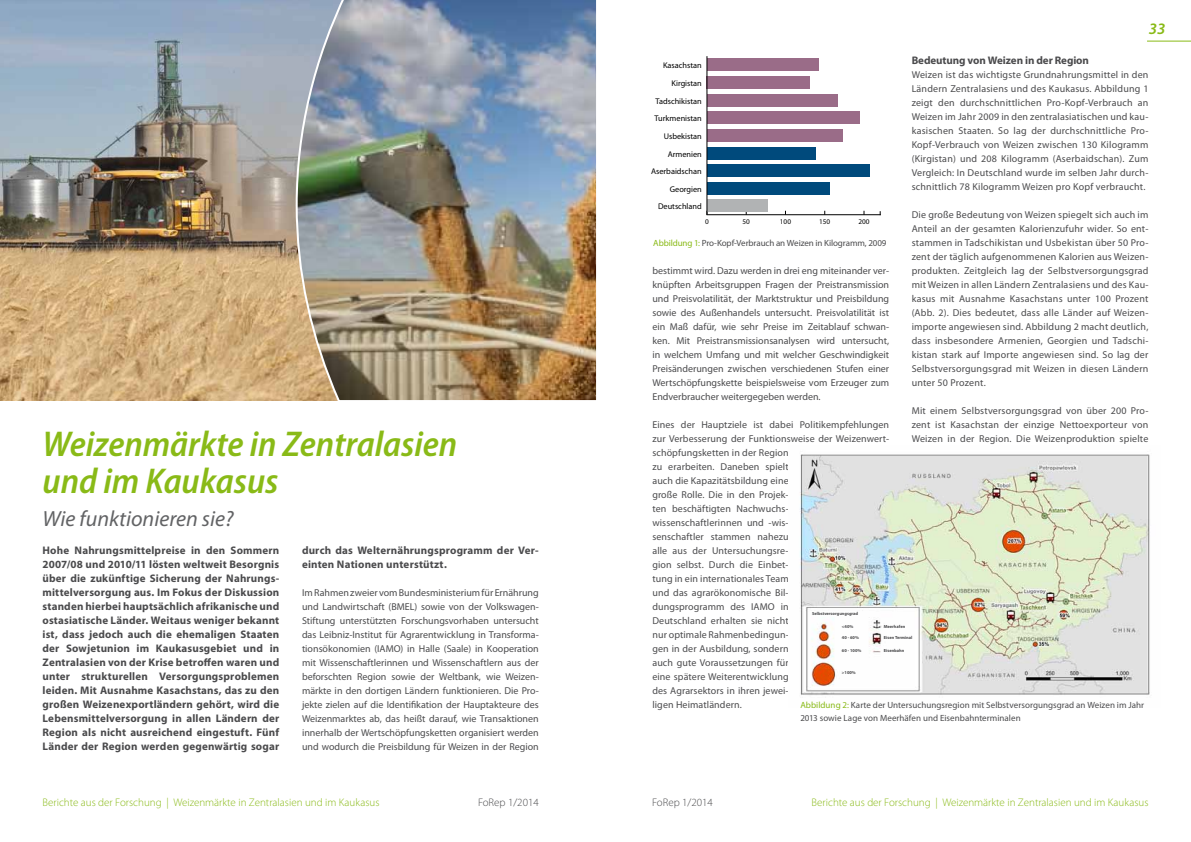
<style>
.page{position:relative;width:1191px;height:842px;background:#fff}
.page>*{position:absolute;margin:0;border:0;box-sizing:border-box;transform-origin:0 0}
.t1{font:italic 600 semi-condensed 36px/37px "Myriad Pro";color:#89ba17}
.t2{font:italic 22px "Myriad Pro";color:#626365}
.t3{font:italic 600 16px "Myriad Pro";color:#89ba17}
.t4{font:700 11px/14px "Myriad Pro";letter-spacing:.015em;color:#4b4b4d;text-align:justify}
.t5{font:300 11px "Myriad Pro";color:#89ba17}
.t6{font:700 11px "Myriad Pro";letter-spacing:-.01em;color:#4b4b4d}
.t7{font:300 11px "Myriad Pro";color:#4b4b4d}
.t8{font:10px/14px "Myriad Pro";letter-spacing:.01em;color:#4b4b4d;text-align:justify}
.t9{font:9px/13px "Myriad Pro";color:#4b4b4d}
.t10{font:8.3px "Myriad Pro";color:#000}
.t11{font:7.2px "Myriad Pro";color:#000}
.t12{font:700 4.4px "Myriad Pro";color:#4b4b4d}
.s1{color:#89ba17}
</style>
<div class="page">
<hr style="left:1147px;top:41px;width:44px;height:1px;background:#89ba17">
<img style="left:0;top:0;width:295px;height:400px">
<img style="left:295px;top:0;width:302px;height:401px">
<hr style="left:706px;top:214px;width:174px;height:1px;background:#000">
<div style="left:707px;top:59px;width:111px;height:12px;background:#9a6c88"></div>
<div style="left:707px;top:76px;width:103px;height:13px;background:#9a6c88"></div>
<div style="left:707px;top:94px;width:130px;height:13px;background:#9a6c88"></div>
<div style="left:707px;top:111px;width:152px;height:13px;background:#9a6c88"></div>
<div style="left:707px;top:129px;width:135px;height:13px;background:#9a6c88"></div>
<div style="left:707px;top:147px;width:108px;height:12px;background:#004a7c"></div>
<div style="left:707px;top:164px;width:163px;height:13px;background:#004a7c"></div>
<div style="left:707px;top:182px;width:122px;height:13px;background:#004a7c"></div>
<div style="left:707px;top:200px;width:61px;height:12px;background:#b1b3b4"></div>
<hr style="left:706px;top:56px;width:1px;height:159px;background:#000">
<img style="left:800px;top:454px;width:350px;height:241px">
<h1 class="t1" style="left:43px;top:425px;width:416px">Weizenmärkte in Zentralasien und im Kaukasus</h1>
<h2 class="t2" style="left:43px;top:505px;width:193px">Wie funktionieren sie?</h2>
<p class="t4" style="left:302px;top:543px;width:238px">durch das Welternährungsprogramm der Ver&shy;einten Nationen unterstützt.</p>
<p class="t8" style="left:302px;top:585px;width:238px">Im Rahmen zweier vom Bundesministerium für Ernährung und Landwirtschaft (BMEL) sowie von der Volkswagen-Stiftung unterstützten Forschungsvorhaben untersucht das Leibniz-Institut für Agrarentwicklung in Transforma&shy;tionsökonomien (IAMO) in Halle (Saale) in Kooperation mit Wissenschaftlerinnen und Wissenschaftlern aus der beforschten Region sowie der Weltbank, wie Weizen&shy;märkte in den dortigen Ländern funktionieren. Die Pro&shy;jekte zielen auf die Identifikation der Hauptakteure des Weizenmarktes ab, das heißt darauf, wie Transaktionen innerhalb der Wertschöpfungsketten organisiert werden und wodurch die Preisbildung für Weizen in der Region</p>
<p class="t4" style="left:43px;top:543px;width:238px">Hohe Nahrungsmittelpreise in den Sommern 2007/08 und 2010/11 lösten weltweit Besorgnis über die zukünftige Sicherung der Nahrungs&shy;mittelversorgung aus. Im Fokus der Diskussion standen hierbei hauptsächlich afrikanische und ostasiatische Länder. Weitaus weniger bekannt ist, dass jedoch auch die ehemaligen Staaten der Sowjetunion im Kaukasusgebiet und in Zentralasien von der Krise betroffen waren und unter strukturellen Versorgungsproblemen leiden. Mit Ausnahme Kasachstans, das zu den großen Weizenexportländern gehört, wird die Lebensmittelversorgung in allen Ländern der Region als nicht ausreichend eingestuft. Fünf Länder der Region werden gegenwärtig sogar</p>
<h3 class="t3" style="left:1149px;top:18px;width:18px">33</h3>
<p class="t6" style="left:911px;top:53px;width:179px">Bedeutung von Weizen in der Region</p>
<p class="t8" style="left:911px;top:67px;width:238px">Weizen ist das wichtigste Grundnahrungsmittel in den Ländern Zentralasiens und des Kaukasus. Abbildung 1 zeigt den durchschnittlichen Pro-Kopf-Verbrauch an Weizen im Jahr 2009 in den zentralasiatischen und kau&shy;kasischen Staaten. So lag der durchschnittliche Pro-Kopf-Verbrauch von Weizen zwischen 130 Kilogramm (Kirgistan) und 208 Kilogramm (Aserbaidschan). Zum Vergleich: In Deutschland wurde im selben Jahr durch&shy;schnittlich 78 Kilogramm Weizen pro Kopf verbraucht.</p>
<p class="t8" style="left:911px;top:207px;width:238px">Die große Bedeutung von Weizen spiegelt sich auch im Anteil an der gesamten Kalorienzufuhr wider. So ent&shy;stammen in Tadschikistan und Usbekistan über 50 Pro&shy;zent der täglich aufgenommenen Kalorien aus Weizen&shy;produkten. Zeitgleich lag der Selbstversorgungsgrad mit Weizen in allen Ländern Zentralasiens und des Kau&shy;kasus mit Ausnahme Kasachstans unter 100 Prozent (Abb. 2). Dies bedeutet, dass alle Länder auf Weizen&shy;importe angewiesen sind. Abbildung 2 macht deutlich, dass insbesondere Armenien, Georgien und Tadschi&shy;kistan stark auf Importe angewiesen sind. So lag der Selbstversorgungsgrad mit Weizen in diesen Ländern unter 50 Prozent.</p>
<p class="t8" style="left:911px;top:403px;width:238px">Mit einem Selbstversorgungsgrad von über 200 Pro&shy;zent ist Kasachstan der einzige Nettoexporteur von Weizen in der Region. Die Weizenproduktion spielte</p>
<p class="t10" style="left:663px;top:61px;width:40px">Kasachstan</p>
<p class="t10" style="left:671px;top:78px;width:32px">Kirgistan</p>
<p class="t10" style="left:655px;top:96px;width:48px">Tadschikistan</p>
<p class="t10" style="left:654px;top:113px;width:49px">Turkmenistan</p>
<p class="t10" style="left:664px;top:131px;width:40px">Usbekistan</p>
<p class="t10" style="left:667px;top:149px;width:36px">Armenien</p>
<p class="t10" style="left:651px;top:166px;width:52px">Aserbaidschan</p>
<p class="t10" style="left:670px;top:184px;width:33px">Georgien</p>
<p class="t10" style="left:658px;top:201px;width:45px">Deutschland</p>
<p class="t11" style="left:705px;top:217px;width:5px">0</p>
<p class="t11" style="left:742px;top:217px;width:9px">50</p>
<p class="t11" style="left:780px;top:217px;width:13px">100</p>
<p class="t11" style="left:819px;top:217px;width:13px">150</p>
<p class="t11" style="left:858px;top:217px;width:13px">200</p>
<p class="t9" style="left:653px;top:236px;width:235px"><span class="s1">Abbildung 1:</span> Pro-Kopf-Verbrauch an Weizen in Kilogramm, 2009</p>
<p class="t8" style="left:652px;top:263px;width:238px">bestimmt wird. Dazu werden in drei eng miteinander ver&shy;knüpften Arbeitsgruppen Fragen der Preistransmission und Preisvolatilität, der Marktstruktur und Preisbildung sowie des Außenhandels untersucht. Preisvolatilität ist ein Maß dafür, wie sehr Preise im Zeitablauf schwan&shy;ken. Mit Preistransmissionsanalysen wird untersucht, in welchem Umfang und mit welcher Geschwindigkeit Preisänderungen zwischen verschiedenen Stufen einer Wertschöpfungskette beispielsweise vom Erzeuger zum Endverbraucher weitergegeben werden.</p>
<p class="t8" style="left:652px;top:417px;width:238px;text-align:left">Eines der Hauptziele ist dabei Politikempfehlungen zur Verbesserung der Funktionsweise der Weizenwert&shy;schöpfungsketten in der Region<br>zu erarbeiten. Daneben spielt<br>auch die Kapazitätsbildung eine<br>große Rolle. Die in den Projek-<br>ten beschäftigten Nachwuchs-<br>wissenschaftlerinnen und -wis-<br>senschaftler stammen nahezu<br>alle aus der Untersuchungsre-<br>gion selbst. Durch die Einbet-<br>tung in ein internationales Team<br>und das agrarökonomische Bil-<br>dungsprogramm des IAMO in<br>Deutschland erhalten sie nicht<br>nur optimale Rahmenbedingun-<br>gen in der Ausbildung, sondern<br>auch gute Voraussetzungen für<br>eine spätere Weiterentwicklung<br>des Agrarsektors in ihren jewei-<br>ligen Heimatländern.</p>
<p class="t12" style="left:812px;top:610px;width:48px">Selbstversorgungsgrad</p>
<p class="t12" style="left:842px;top:623px;width:13px">&lt;40%</p>
<p class="t12" style="left:884px;top:623px;width:23px">Meerhafen</p>
<p class="t12" style="left:842px;top:634px;width:18px">40 - 60%</p>
<p class="t12" style="left:842px;top:647px;width:21px">60 - 100%</p>
<p class="t12" style="left:842px;top:670px;width:15px">&gt;100%</p>
<p class="t12" style="left:884px;top:634px;width:30px">Eisen Terminal</p>
<p class="t12" style="left:884px;top:647px;width:22px">Eisenbahn</p>
<p class="t9" style="left:800px;top:698px;width:345px"><span class="s1">Abbildung 2:</span> Karte der Untersuchungsregion mit Selbstversorgungsgrad an Weizen im Jahr<br>2013 sowie Lage von Meerhäfen und Eisenbahnterminalen</p>
<p class="t5" style="left:43px;top:796px;width:338px">Berichte aus der Forschung | Weizenmärkte in Zentralasien und im Kaukasus</p>
<p class="t7" style="left:478px;top:796px;width:62px">FoRep 1/2014</p>
<p class="t7" style="left:652px;top:796px;width:62px">FoRep 1/2014</p>
<p class="t5" style="left:811px;top:796px;width:338px">Berichte aus der Forschung | Weizenmärkte in Zentralasien und im Kaukasus</p>
</div>
